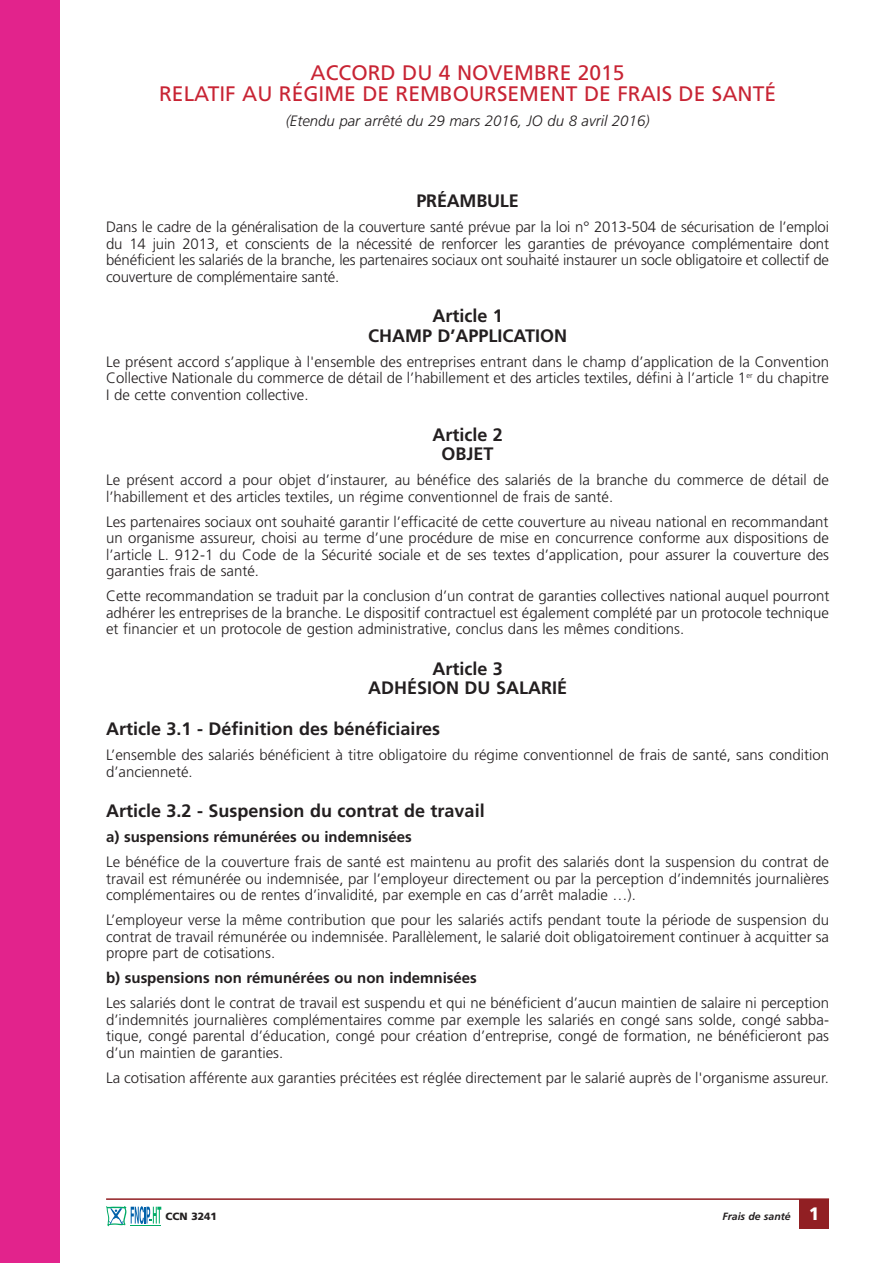
<style>
.page{position:relative;width:893px;height:1263px;background:#fff}
.page>*{position:absolute;margin:0;border:0;box-sizing:border-box;transform-origin:0 0}
.t1{font:21px/21px "Frutiger";color:#c82434;text-align:center}
.t2{font:700 18px/19.5px "Frutiger";color:#231f20;text-align:center}
.t3{font:300 15px/16.5px "Frutiger";color:#231f20;text-align:justify}
.t4{font:700 15px "Frutiger";color:#231f20}
.t5{font:italic 300 15px "Frutiger";color:#231f20}
.t6{font:italic 700 10.5px "Frutiger";color:#231f20}
.t7{font:900 10.5px "Frutiger";color:#231f20}
.s1{font-weight:900;font-style:normal;font-size:18px;color:#fff}
</style>
<div class="page">
<div style="left:0;top:0;width:59px;height:1263px;background:#e2238c"></div>
<div style="left:799px;top:1199px;width:30px;height:30px;background:#911f23"></div>
<hr style="left:106px;top:1198px;width:723px;height:2px;background:#911f23">
<svg style="left:106px;top:1206px;width:55px;height:20px"></svg>
<hr style="left:131px;top:1225px;width:30px;height:1px;background:#00ab66">
<h1 class="t1" style="left:159px;top:64px;width:618px">ACCORD DU 4 NOVEMBRE 2015<br>RELATIF AU RÉGIME DE REMBOURSEMENT DE FRAIS DE SANTÉ</h1>
<p class="t5" style="left:286px;top:114px;width:365px">(Etendu par arrêté du 29 mars 2016, JO du 8 avril 2016)</p>
<p class="t2" style="left:416px;top:193px;width:104px">PRÉAMBULE</p>
<p class="t3" style="left:106px;top:220px;width:724px">Dans le cadre de la généralisation de la couverture santé prévue par la loi n° 2013-504 de sécurisation de l’emploi du 14 juin 2013, et conscients de la nécessité de renforcer les garanties de prévoyance complémentaire dont bénéficient les salariés de la branche, les partenaires sociaux ont souhaité instaurer un socle obligatoire et collectif de couverture de complémentaire santé.</p>
<p class="t2" style="left:368px;top:308px;width:201px">Article 1<br>CHAMP D’APPLICATION</p>
<p class="t3" style="left:106px;top:355px;width:724px">Le présent accord s’applique à l'ensemble des entreprises entrant dans le champ d’application de la Convention Collective Nationale du commerce de détail de l’habillement et des articles textiles, défini à l’article 1<sup>er</sup> du chapitre I de cette convention collective.</p>
<p class="t2" style="left:432px;top:426px;width:72px">Article 2<br>OBJET</p>
<p class="t3" style="left:106px;top:473px;width:724px">Le présent accord a pour objet d’instaurer, au bénéfice des salariés de la branche du commerce de détail de l’habillement et des articles textiles, un régime conventionnel de frais de santé.</p>
<p class="t3" style="left:106px;top:514px;width:724px">Les partenaires sociaux ont souhaité garantir l’efficacité de cette couverture au niveau national en recommandant un organisme assureur, choisi au terme d’une procédure de mise en concurrence conforme aux dispositions de l’article L. 912-1 du Code de la Sécurité sociale et de ses textes d’application, pour assurer la couverture des garanties frais de santé.</p>
<p class="t3" style="left:106px;top:589px;width:725px">Cette recommandation se traduit par la conclusion d’un contrat de garanties collectives national auquel pourront adhérer les entreprises de la branche. Le dispositif contractuel est également complété par un protocole technique et financier et un protocole de gestion administrative, conclus dans les mêmes conditions.</p>
<p class="t2" style="left:368px;top:660px;width:200px">Article 3<br>ADHÉSION DU SALARIÉ</p>
<p class="t2" style="left:106px;top:721px;width:336px">Article 3.1 - Définition des bénéficiaires</p>
<p class="t3" style="left:106px;top:748px;width:724px">L’ensemble des salariés bénéficient à titre obligatoire du régime conventionnel de frais de santé, sans condition d’ancienneté.</p>
<p class="t2" style="left:106px;top:803px;width:380px">Article 3.2 - Suspension du contrat de travail</p>
<p class="t4" style="left:106px;top:831px;width:307px">a) suspensions rémunérées ou indemnisées</p>
<p class="t3" style="left:106px;top:855px;width:724px">Le bénéfice de la couverture frais de santé est maintenu au profit des salariés dont la suspension du contrat de travail est rémunérée ou indemnisée, par l’employeur directement ou par la perception d’indemnités journalières complémentaires ou de rentes d’invalidité, par exemple en cas d’arrêt maladie …).</p>
<p class="t3" style="left:106px;top:913px;width:724px">L’employeur verse la même contribution que pour les salariés actifs pendant toute la période de suspension du contrat de travail rémunérée ou indemnisée. Parallèlement, le salarié doit obligatoirement continuer à acquitter sa propre part de cotisations.</p>
<p class="t4" style="left:106px;top:972px;width:372px">b) suspensions non rémunérées ou non indemnisées</p>
<p class="t3" style="left:106px;top:996px;width:724px">Les salariés dont le contrat de travail est suspendu et qui ne bénéficient d’aucun maintien de salaire ni perception d’indemnités journalières complémentaires comme par exemple les salariés en congé sans solde, congé sabba&shy;tique, congé parental d’éducation, congé pour création d’entreprise, congé de formation, ne bénéficieront pas d’un maintien de garanties.</p>
<p class="t3" style="left:106px;top:1071px;width:724px">La cotisation afférente aux garanties précitées est réglée directement par le salarié auprès de l'organisme assureur.</p>
<p class="t7" style="left:166px;top:1212px;width:53px">CCN 3241</p>
<p class="t6" style="left:722px;top:1212px;width:98px">Frais de santé <span class="s1">1</span></p>
</div>
